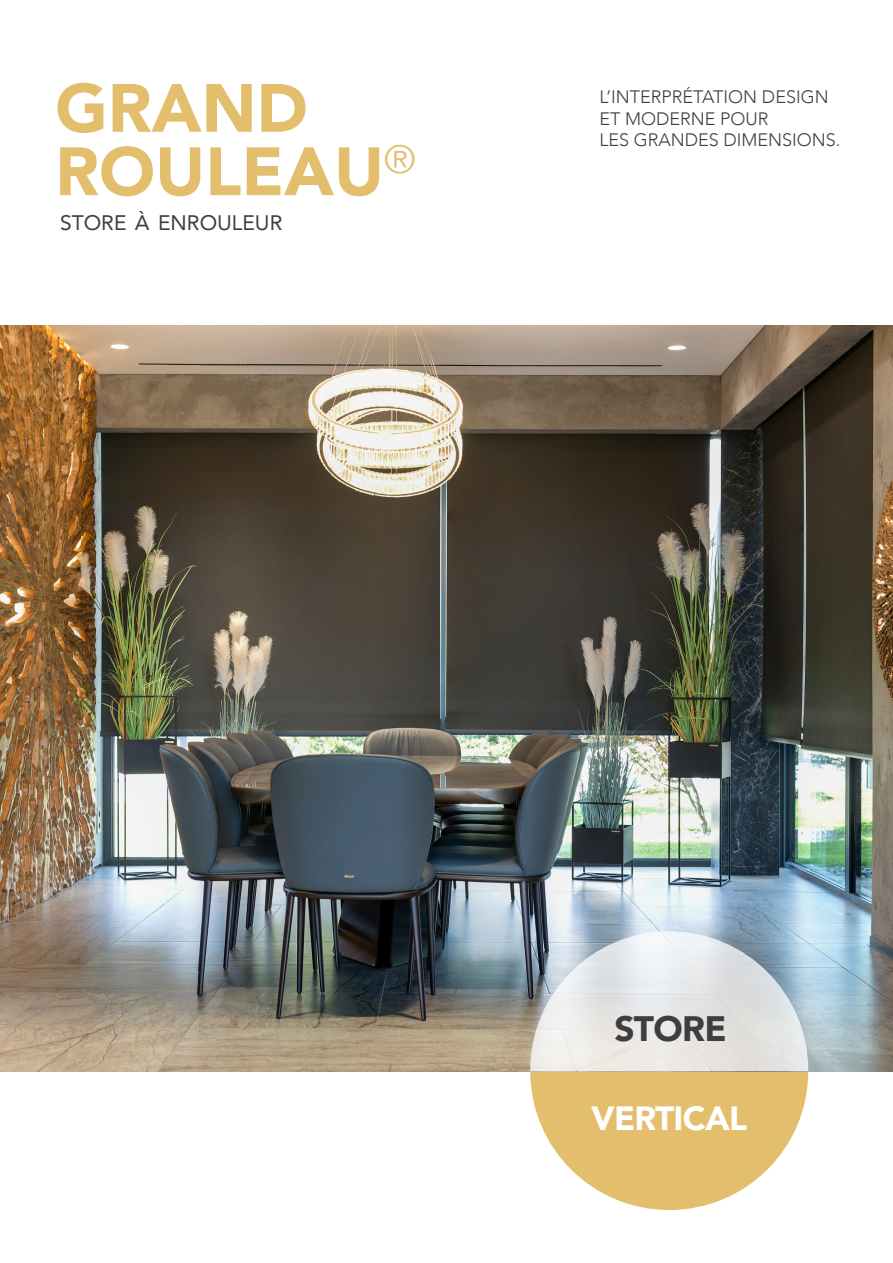
<style>
.page{position:relative;width:893px;height:1263px;background:#fff}
.page>*{position:absolute;margin:0;border:0;box-sizing:border-box;transform-origin:0 0}
.t1{font:900 67.5px "Avenir";color:#e3be6c}
.t2{font:900 35.25px "Avenir";letter-spacing:-.02em;color:#3e3e3f}
.t3{font:900 33.6px "Avenir";letter-spacing:-.02em;color:#fff}
.t4{font:21px "Avenir";color:#3e3e3f}
.t5{font:300 18px/21.6px "Avenir";color:#3e3e3f}
</style>
<div class="page">
<div style="left:530px;top:932px;width:278px;height:278px;background:#e3be6c;border-radius:50%"></div>
<img style="left:0;top:325px;width:893px;height:746px">
<svg style="left:530px;top:931px;width:278px;height:140px;background:#d6dadd"></svg>
<p class="t1" style="left:55px;top:50px;width:254px">GRAND</p>
<p class="t1" style="left:55px;top:114px;width:362px">ROULEAU<sup>®</sup></p>
<p class="t4" style="left:60px;top:205px;width:224px">STORE À ENROULEUR</p>
<p class="t5" style="left:599px;top:86px;width:231px">L’INTERPRÉTATION DESIGN<br>ET MODERNE POUR</p>
<p class="t5" style="left:599px;top:129px;width:243px">LES GRANDES DIMENSIONS.</p>
<p class="t2" style="left:614px;top:999px;width:114px">STORE</p>
<p class="t3" style="left:591px;top:1090px;width:158px">VERTICAL</p>
</div>
